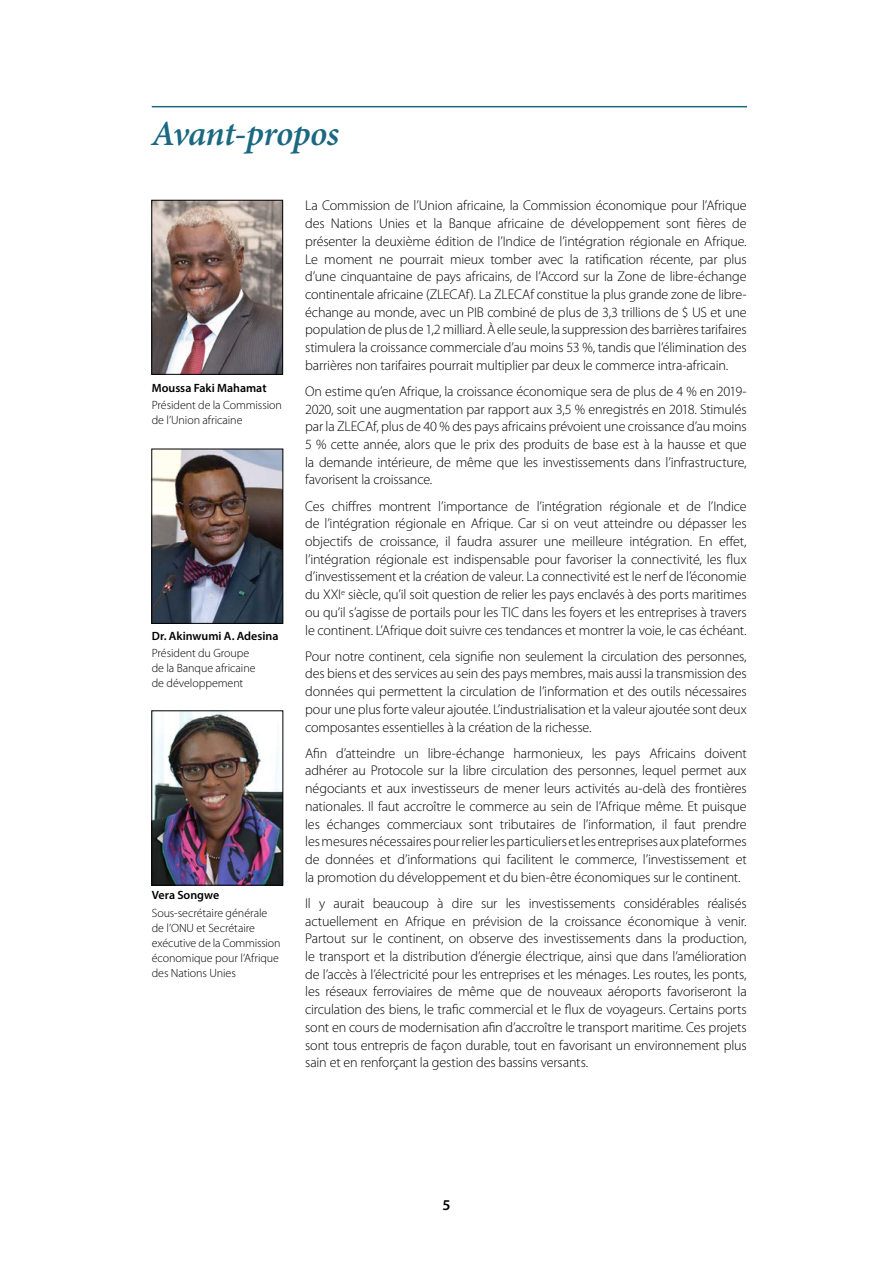
<style>
.page{position:relative;width:893px;height:1263px;background:#fff}
.page>*{position:absolute;margin:0;border:0;box-sizing:border-box;transform-origin:0 0}
.t1{font:italic 600 35.4px "Minion Pro";letter-spacing:-.015em;color:#1a6881}
.t2{font:600 15px "Myriad Pro";color:#000}
.t3{font:300 14.1px/17.7px "Myriad Pro";letter-spacing:-.01em;color:#000;text-align:justify}
.t4{font:300 12px/15px "Myriad Pro";letter-spacing:-.005em;color:#000}
.t5{font:600 12px "Myriad Pro";color:#000}
</style>
<div class="page">
<img style="left:153px;top:202px;width:128px;height:171px">
<div style="left:151px;top:200px;width:132px;height:175px;border:1px solid #000"></div>
<img style="left:153px;top:451px;width:128px;height:171px">
<div style="left:151px;top:449px;width:132px;height:175px;border:1px solid #000"></div>
<img style="left:153px;top:712px;width:128px;height:171px">
<div style="left:151px;top:710px;width:132px;height:175px;border:1px solid #000"></div>
<hr style="left:152px;top:106px;width:595px;height:1px;background:#1a6881">
<h1 class="t1" style="left:151px;top:109px;width:189px">Avant-propos</h1>
<p class="t5" style="left:152px;top:380px;width:116px">Moussa Faki Mahamat</p>
<p class="t4" style="left:152px;top:398px;width:132px">Président de la Commission de l’Union africaine</p>
<p class="t5" style="left:152px;top:628px;width:128px">Dr. Akinwumi A. Adesina</p>
<p class="t4" style="left:152px;top:645px;width:105px">Président du Groupe de la Banque africaine de développement</p>
<p class="t5" style="left:152px;top:888px;width:69px">Vera Songwe</p>
<p class="t4" style="left:152px;top:905px;width:130px">Sous-secrétaire générale de l’ONU et Secrétaire exécutive de la Commission économique pour l’Afrique des Nations Unies</p>
<p class="t3" style="left:305px;top:197px;width:443px">La Commission de l’Union africaine, la Commission économique pour l’Afrique des Nations Unies et la Banque africaine de développement sont fières de présenter la deuxième édition de l’Indice de l’intégration régionale en Afrique.<br>Le moment ne pourrait mieux tomber avec la ratification récente, par plus d’une cinquantaine de pays africains, de l’Accord sur la Zone de libre-échange continentale africaine (ZLECAf). La ZLECAf constitue la plus grande zone de libre&shy;échange au monde, avec un PIB combiné de plus de 3,3 trillions de $ US et une population de plus de 1,2 milliard. À elle seule, la suppression des barrières tarifaires stimulera la croissance commerciale d’au moins 53 %, tandis que l’élimination des barrières non tarifaires pourrait multiplier par deux le commerce intra-africain.</p>
<p class="t3" style="left:305px;top:382px;width:443px">On estime qu’en Afrique, la croissance économique sera de plus de 4 % en 2019- 2020, soit une augmentation par rapport aux 3,5 % enregistrés en 2018. Stimulés par la ZLECAf, plus de 40 % des pays africains prévoient une croissance d’au moins 5 % cette année, alors que le prix des produits de base est à la hausse et que la demande intérieure, de même que les investissements dans l’infrastructure, favorisent la croissance.</p>
<p class="t3" style="left:305px;top:497px;width:443px">Ces chiffres montrent l’importance de l’intégration régionale et de l’Indice de l’intégration régionale en Afrique. Car si on veut atteindre ou dépasser les objectifs de croissance, il faudra assurer une meilleure intégration. En effet, l’intégration régionale est indispensable pour favoriser la connectivité, les flux d’investissement et la création de valeur. La connectivité est le nerf de l’économie du XXI<sup>e</sup> siècle, qu’il soit question de relier les pays enclavés à des ports maritimes ou qu’il s’agisse de portails pour les TIC dans les foyers et les entreprises à travers le continent. L’Afrique doit suivre ces tendances et montrer la voie, le cas échéant.</p>
<p class="t3" style="left:305px;top:647px;width:443px">Pour notre continent, cela signifie non seulement la circulation des personnes, des biens et des services au sein des pays membres, mais aussi la transmission des données qui permettent la circulation de l’information et des outils nécessaires pour une plus forte valeur ajoutée. L’industrialisation et la valeur ajoutée sont deux composantes essentielles à la création de la richesse.</p>
<p class="t3" style="left:305px;top:744px;width:443px">Afin d’atteindre un libre-échange harmonieux, les pays Africains doivent adhérer au Protocole sur la libre circulation des personnes, lequel permet aux négociants et aux investisseurs de mener leurs activités au-delà des frontières nationales. Il faut accroître le commerce au sein de l’Afrique même. Et puisque les échanges commerciaux sont tributaires de l’information, il faut prendre les mesures nécessaires pour relier les particuliers et les entreprises aux plateformes de données et d’informations qui facilitent le commerce, l’investissement et la promotion du développement et du bien-être économiques sur le continent.</p>
<p class="t3" style="left:305px;top:894px;width:443px">Il y aurait beaucoup à dire sur les investissements considérables réalisés actuellement en Afrique en prévision de la croissance économique à venir.<br>Partout sur le continent, on observe des investissements dans la production, le transport et la distribution d’énergie électrique, ainsi que dans l’amélioration de l’accès à l’électricité pour les entreprises et les ménages. Les routes, les ponts, les réseaux ferroviaires de même que de nouveaux aéroports favoriseront la circulation des biens, le trafic commercial et le flux de voyageurs. Certains ports sont en cours de modernisation afin d’accroître le transport maritime. Ces projets sont tous entrepris de façon durable, tout en favorisant un environnement plus sain et en renforçant la gestion des bassins versants.</p>
<p class="t2" style="left:442px;top:1196px;width:10px">5</p>
</div>
